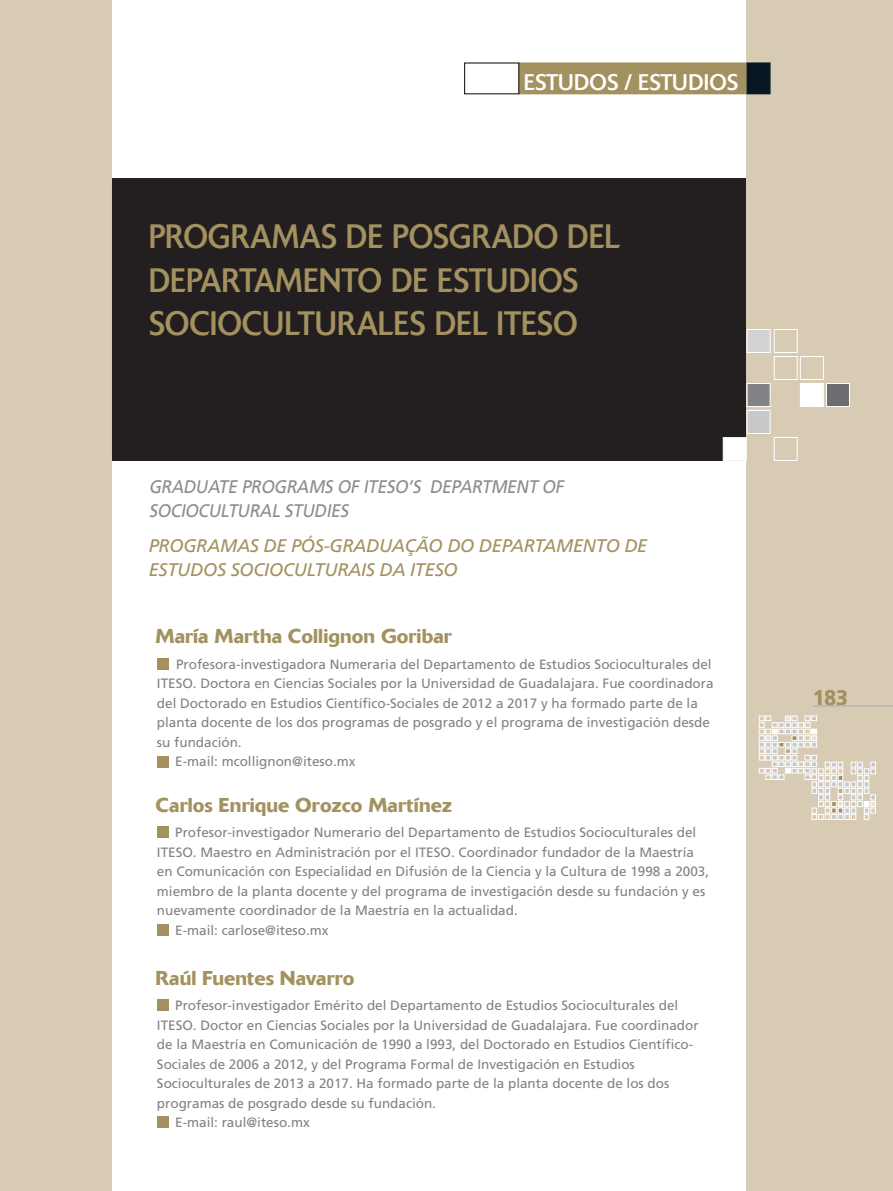
<style>
.page{position:relative;width:893px;height:1191px;background:#fff}
.page>*{position:absolute;margin:0;border:0;box-sizing:border-box;transform-origin:0 0}
.t1{font:33.6px/43.5px "Delta";color:#a3915f;scale:.9 1}
.t2{font:22.5px "Delta";letter-spacing:.01em;color:#fff;scale:.95 1}
.t3{font:700 21px "Frutiger";color:#a3915f}
.t4{font:500 19.95px "Delta";letter-spacing:.005em;color:#a3915f}
.t5{font:italic 18.3px/23.7px "Frutiger";letter-spacing:-.015em;color:#a3915f}
.t6{font:italic 18.3px/23.9px "Frutiger";color:#8a8c8f;scale:.94 1}
.t7{font:13.5px "Frutiger";color:#808285}
</style>
<div class="page">
<div style="left:99px;top:178px;width:649px;height:283px;background:#231f20"></div>
<div style="left:746px;top:0;width:147px;height:1191px;background:#d8cbb4"></div>
<div style="left:0;top:0;width:112px;height:1191px;background:#d8cbb4"></div>
<hr style="left:814px;top:705px;width:79px;height:1px;background:#fff">
<div style="left:747px;top:383px;width:23px;height:24px;background:#808285;border:1px solid #fff"></div>
<div style="left:800px;top:383px;width:23px;height:24px;background:#fff"></div>
<div style="left:826px;top:383px;width:24px;height:24px;background:#6c6d70;border:1px solid #fff"></div>
<div style="left:774px;top:356px;width:23px;height:24px;border:1px solid #fff"></div>
<div style="left:800px;top:356px;width:23px;height:24px;border:1px solid #fff"></div>
<div style="left:747px;top:329px;width:23px;height:24px;background:#d1d2d4;border:1px solid #fff"></div>
<div style="left:774px;top:329px;width:23px;height:24px;border:1px solid #fff"></div>
<div style="left:774px;top:437px;width:23px;height:23px;border:1px solid #fff"></div>
<div style="left:747px;top:410px;width:23px;height:23px;background:#c7c8ca;border:1px solid #fff"></div>
<div style="left:518px;top:62px;width:228px;height:32px;background:#a3915f;border:2px solid #a3915f"></div>
<div style="left:746px;top:62px;width:25px;height:32px;background:#071822;border:2px solid #071822"></div>
<div style="left:464px;top:62px;width:55px;height:32px;border:1px solid #231f20"></div>
<div style="left:723px;top:437px;width:23px;height:24px;background:#fff;border:1px solid #fff"></div>
<svg style="left:755px;top:716px;width:121px;height:103px"></svg>
<div style="left:157px;top:658px;width:11px;height:12px;background:#a3915f"></div>
<div style="left:157px;top:755px;width:11px;height:12px;background:#a3915f"></div>
<div style="left:157px;top:826px;width:11px;height:12px;background:#a3915f"></div>
<div style="left:157px;top:924px;width:11px;height:11px;background:#a3915f"></div>
<div style="left:157px;top:999px;width:11px;height:12px;background:#a3915f"></div>
<div style="left:157px;top:1116px;width:11px;height:12px;background:#a3915f"></div>
<h2 class="t2" style="left:524px;top:69px;width:227px">ESTUDOS / ESTUDIOS</h2>
<h1 class="t1" style="left:149px;top:215px;width:525px">PROGRAMAS DE POSGRADO DEL<br>DEPARTAMENTO DE ESTUDIOS<br>SOCIOCULTURALES DEL ITESO</h1>
<h3 class="t6" style="left:149px;top:475px;width:447px">GRADUATE PROGRAMS OF ITESO’S DEPARTMENT OF<br>SOCIOCULTURAL STUDIES</h3>
<h3 class="t5" style="left:149px;top:534px;width:500px">PROGRAMAS DE PÓS-GRADUAÇÃO DO DEPARTAMENTO DE<br>ESTUDOS SOCIOCULTURAIS DA ITESO</h3>
<h3 class="t4" style="left:156px;top:624px;width:298px">María Martha Collignon Goribar</h3>
<p class="t7" style="left:176px;top:656px;width:537px">Profesora-investigadora Numeraria del Departamento de Estudios Socioculturales del</p>
<p class="t7" style="left:157px;top:675px;width:558px">ITESO. Doctora en Ciencias Sociales por la Universidad de Guadalajara. Fue coordinadora</p>
<p class="t7" style="left:157px;top:695px;width:542px">del Doctorado en Estudios Científico-Sociales de 2012 a 2017 y ha formado parte de la</p>
<p class="t7" style="left:157px;top:714px;width:554px">planta docente de los dos programas de posgrado y el programa de investigación desde</p>
<p class="t7" style="left:157px;top:734px;width:86px">su fundación.</p>
<p class="t7" style="left:175px;top:753px;width:182px">E-mail: mcollignon@iteso.mx</p>
<h3 class="t4" style="left:156px;top:792px;width:298px">Carlos Enrique Orozco Martínez</h3>
<p class="t7" style="left:175px;top:824px;width:523px">Profesor-investigador Numerario del Departamento de Estudios Socioculturales del</p>
<p class="t7" style="left:157px;top:844px;width:539px">ITESO. Maestro en Administración por el ITESO. Coordinador fundador de la Maestría</p>
<p class="t7" style="left:157px;top:863px;width:554px">en Comunicación con Especialidad en Difusión de la Ciencia y la Cultura de 1998 a 2003,</p>
<p class="t7" style="left:157px;top:883px;width:550px">miembro de la planta docente y del programa de investigación desde su fundación y es</p>
<p class="t7" style="left:157px;top:902px;width:362px">nuevamente coordinador de la Maestría en la actualidad.</p>
<p class="t7" style="left:175px;top:922px;width:155px">E-mail: carlose@iteso.mx</p>
<h3 class="t4" style="left:156px;top:965px;width:200px">Raúl Fuentes Navarro</h3>
<p class="t7" style="left:175px;top:997px;width:505px">Profesor-investigador Emérito del Departamento de Estudios Socioculturales del</p>
<p class="t7" style="left:157px;top:1017px;width:543px">ITESO. Doctor en Ciencias Sociales por la Universidad de Guadalajara. Fue coordinador</p>
<p class="t7" style="left:157px;top:1036px;width:538px">de la Maestría en Comunicación de 1990 a l993, del Doctorado en Estudios Científico-</p>
<p class="t7" style="left:157px;top:1056px;width:479px">Sociales de 2006 a 2012, y del Programa Formal de Investigación en Estudios</p>
<p class="t7" style="left:157px;top:1075px;width:514px">Socioculturales de 2013 a 2017. Ha formado parte de la planta docente de los dos</p>
<p class="t7" style="left:157px;top:1095px;width:281px">programas de posgrado desde su fundación.</p>
<p class="t7" style="left:175px;top:1114px;width:136px">E-mail: raul@iteso.mx</p>
<h3 class="t3" style="left:813px;top:685px;width:37px">183</h3>
</div>
